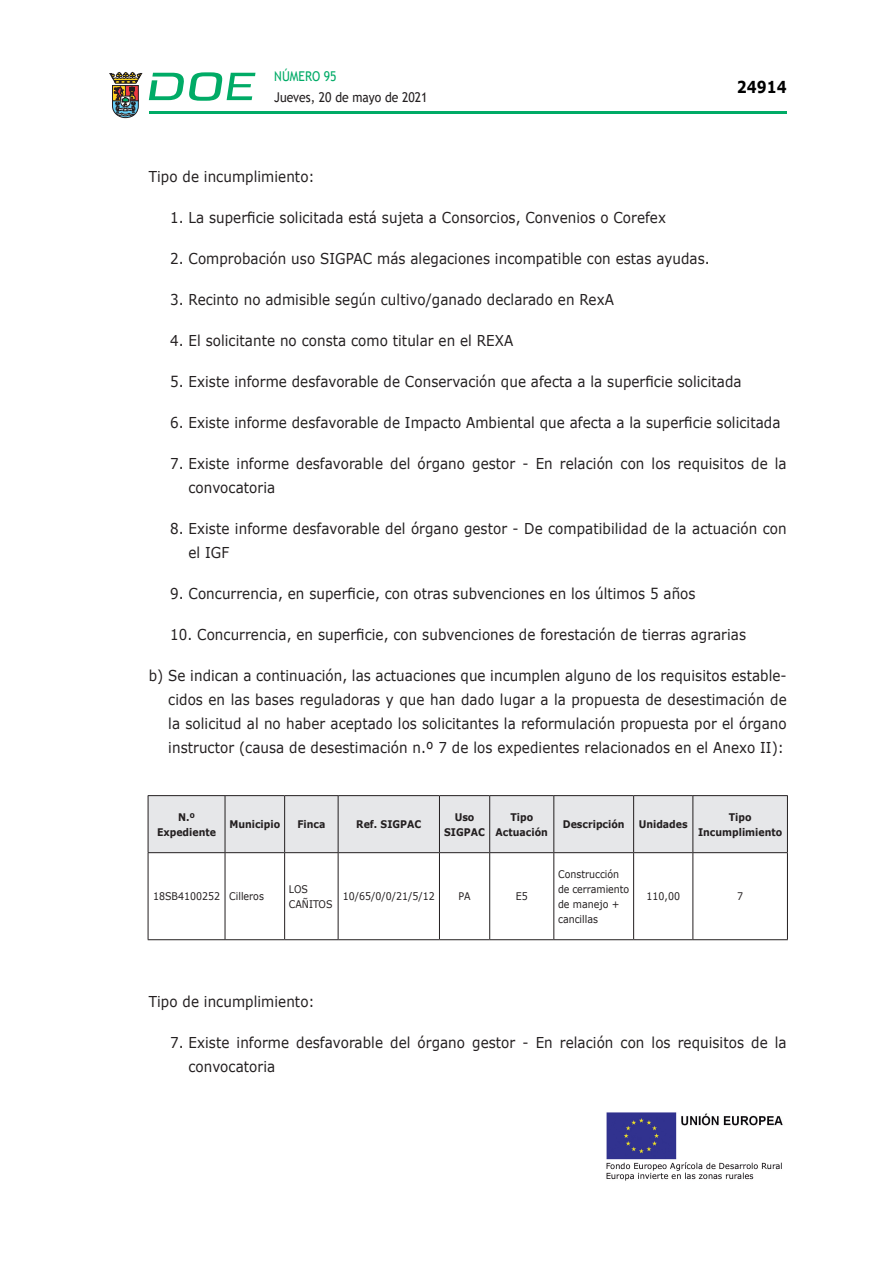
<style>
.page{position:relative;width:893px;height:1263px;background:#fff}
.page>*{position:absolute;margin:0;border:0;box-sizing:border-box;transform-origin:0 0}
.t1{font:700 16.5px "Verdana";color:#000;scale:.85 1}
.CUERPO_DE_TEXTO{font:15px/24px "Verdana";letter-spacing:.005em;color:#231f20;scale:.9 1}
.t2{font:13.5px "Trebuchet MS";color:#231f20;scale:.9 1}
.t3{font:13.5px "Trebuchet MS";color:#00ab67;scale:.9 1}
.t4{font:10.5px/15px "Verdana";color:#231f20;scale:.9 1}
.t5{font:700 10.5px/15px "Verdana";color:#231f20;text-align:center;scale:.9 1}
</style>
<div class="page">
<hr style="left:149px;top:111px;width:638px;height:3px;background:#00ab66">
<svg style="left:109px;top:72px;width:33px;height:46px"></svg>
<svg style="left:149px;top:72px;width:106px;height:29px"></svg>
<div style="left:149px;top:796px;width:638px;height:56px;background:#e6e7e9"></div>
<hr style="left:148px;top:795px;width:77px;height:1px;background:#231f20">
<hr style="left:148px;top:796px;width:1px;height:56px;background:#231f20">
<hr style="left:225px;top:795px;width:60px;height:1px;background:#231f20">
<hr style="left:225px;top:796px;width:1px;height:56px;background:#231f20">
<hr style="left:285px;top:795px;width:53px;height:1px;background:#231f20">
<hr style="left:284px;top:796px;width:1px;height:56px;background:#231f20">
<hr style="left:338px;top:795px;width:101px;height:1px;background:#231f20">
<hr style="left:338px;top:796px;width:1px;height:56px;background:#231f20">
<hr style="left:439px;top:795px;width:51px;height:1px;background:#231f20">
<hr style="left:439px;top:796px;width:1px;height:56px;background:#231f20">
<hr style="left:490px;top:795px;width:64px;height:1px;background:#231f20">
<hr style="left:489px;top:796px;width:1px;height:56px;background:#231f20">
<hr style="left:554px;top:795px;width:80px;height:1px;background:#231f20">
<hr style="left:553px;top:796px;width:1px;height:56px;background:#231f20">
<hr style="left:634px;top:795px;width:59px;height:1px;background:#231f20">
<hr style="left:633px;top:796px;width:1px;height:56px;background:#231f20">
<hr style="left:693px;top:795px;width:95px;height:1px;background:#231f20">
<hr style="left:692px;top:796px;width:1px;height:56px;background:#231f20">
<hr style="left:787px;top:796px;width:1px;height:56px;background:#231f20">
<hr style="left:148px;top:852px;width:77px;height:1px;background:#231f20">
<hr style="left:148px;top:853px;width:1px;height:86px;background:#231f20">
<hr style="left:225px;top:852px;width:60px;height:1px;background:#231f20">
<hr style="left:225px;top:853px;width:1px;height:86px;background:#231f20">
<hr style="left:285px;top:852px;width:53px;height:1px;background:#231f20">
<hr style="left:284px;top:853px;width:1px;height:86px;background:#231f20">
<hr style="left:338px;top:852px;width:101px;height:1px;background:#231f20">
<hr style="left:338px;top:853px;width:1px;height:86px;background:#231f20">
<hr style="left:439px;top:852px;width:51px;height:1px;background:#231f20">
<hr style="left:439px;top:853px;width:1px;height:86px;background:#231f20">
<hr style="left:490px;top:852px;width:64px;height:1px;background:#231f20">
<hr style="left:489px;top:853px;width:1px;height:86px;background:#231f20">
<hr style="left:554px;top:852px;width:80px;height:1px;background:#231f20">
<hr style="left:553px;top:853px;width:1px;height:86px;background:#231f20">
<hr style="left:634px;top:852px;width:59px;height:1px;background:#231f20">
<hr style="left:633px;top:853px;width:1px;height:86px;background:#231f20">
<hr style="left:693px;top:852px;width:95px;height:1px;background:#231f20">
<hr style="left:692px;top:853px;width:1px;height:86px;background:#231f20">
<hr style="left:787px;top:853px;width:1px;height:86px;background:#231f20">
<hr style="left:148px;top:939px;width:77px;height:1px;background:#231f20">
<hr style="left:225px;top:939px;width:60px;height:1px;background:#231f20">
<hr style="left:285px;top:939px;width:53px;height:1px;background:#231f20">
<hr style="left:338px;top:939px;width:101px;height:1px;background:#231f20">
<hr style="left:439px;top:939px;width:51px;height:1px;background:#231f20">
<hr style="left:490px;top:939px;width:64px;height:1px;background:#231f20">
<hr style="left:554px;top:939px;width:80px;height:1px;background:#231f20">
<hr style="left:634px;top:939px;width:59px;height:1px;background:#231f20">
<hr style="left:693px;top:939px;width:95px;height:1px;background:#231f20">
<img style="left:606px;top:1112px;width:177px;height:69px">
<p class="t3" style="left:274px;top:67px;width:71px">NÚMERO 95</p>
<p class="t2" style="left:274px;top:88px;width:172px">Jueves, 20 de mayo de 2021</p>
<p class="t1" style="left:737px;top:75px;width:60px">24914</p>
<p class="CUERPO_DE_TEXTO" style="left:149px;top:164px;width:186px">Tipo de incumplimiento:</p>
<p class="CUERPO_DE_TEXTO" style="left:170px;top:205px;width:553px">1. La superficie solicitada está sujeta a Consorcios, Convenios o Corefex</p>
<p class="CUERPO_DE_TEXTO" style="left:170px;top:246px;width:601px">2. Comprobación uso SIGPAC más alegaciones incompatible con estas ayudas.</p>
<p class="CUERPO_DE_TEXTO" style="left:170px;top:287px;width:495px">3. Recinto no admisible según cultivo/ganado declarado en RexA</p>
<p class="CUERPO_DE_TEXTO" style="left:170px;top:328px;width:383px">4. El solicitante no consta como titular en el REXA</p>
<p class="CUERPO_DE_TEXTO" style="left:170px;top:369px;width:637px">5. Existe informe desfavorable de Conservación que afecta a la superficie solicitada</p>
<p class="CUERPO_DE_TEXTO" style="left:170px;top:410px;width:680px">6. Existe informe desfavorable de Impacto Ambiental que afecta a la superficie solicitada</p>
<p class="CUERPO_DE_TEXTO" style="left:189px;top:451px;width:666px;text-indent:-18px">7. Existe informe desfavorable del órgano gestor - En relación con los requisitos de la convocatoria</p>
<p class="CUERPO_DE_TEXTO" style="left:189px;top:516px;width:666px;text-indent:-18px">8. Existe informe desfavorable del órgano gestor - De compatibilidad de la actuación con el IGF</p>
<p class="CUERPO_DE_TEXTO" style="left:170px;top:581px;width:585px">9. Concurrencia, en superficie, con otras subvenciones en los últimos 5 años</p>
<p class="CUERPO_DE_TEXTO" style="left:170px;top:622px;width:641px">10. Concurrencia, en superficie, con subvenciones de forestación de tierras agrarias</p>
<p class="CUERPO_DE_TEXTO" style="left:168px;top:663px;width:689px;text-align:justify;text-indent:-19px">b) Se indican a continuación, las actuaciones que incumplen alguno de los requisitos estable&shy;cidos en las bases reguladoras y que han dado lugar a la propuesta de desestimación de la solicitud al no haber aceptado los solicitantes la reformulación propuesta por el órgano instructor (causa de desestimación n.º 7 de los expedientes relacionados en el Anexo II):</p>
<p class="t5" style="left:157px;top:809px;width:67px">N.º<br>Expediente</p>
<p class="t5" style="left:229px;top:817px;width:58px">Municipio</p>
<p class="t5" style="left:297px;top:817px;width:33px">Finca</p>
<p class="t5" style="left:356px;top:817px;width:74px">Ref. SIGPAC</p>
<p class="t5" style="left:444px;top:809px;width:47px">Uso<br>SIGPAC</p>
<p class="t5" style="left:496px;top:809px;width:60px">Tipo<br>Actuación</p>
<p class="t5" style="left:563px;top:817px;width:70px">Descripción</p>
<p class="t5" style="left:639px;top:817px;width:56px">Unidades</p>
<p class="t5" style="left:698px;top:809px;width:95px">Tipo<br>Incumplimiento</p>
<p class="t4" style="left:153px;top:889px;width:76px">18SB4100252</p>
<p class="t4" style="left:229px;top:889px;width:40px">Cilleros</p>
<p class="t4" style="left:289px;top:881px;width:50px">LOS<br>CAÑITOS</p>
<p class="t4" style="left:343px;top:889px;width:104px">10/65/0/0/21/5/12</p>
<p class="t4" style="left:459px;top:889px;width:15px">PA</p>
<p class="t4" style="left:516px;top:889px;width:15px">E5</p>
<p class="t4" style="left:558px;top:866px;width:81px">Construcción de cerramiento de manejo + cancillas</p>
<p class="t4" style="left:646px;top:889px;width:39px">110,00</p>
<p class="t4" style="left:737px;top:889px;width:8px">7</p>
<p class="CUERPO_DE_TEXTO" style="left:149px;top:989px;width:186px">Tipo de incumplimiento:</p>
<p class="CUERPO_DE_TEXTO" style="left:189px;top:1030px;width:666px;text-indent:-18px">7. Existe informe desfavorable del órgano gestor - En relación con los requisitos de la convocatoria</p>
</div>
